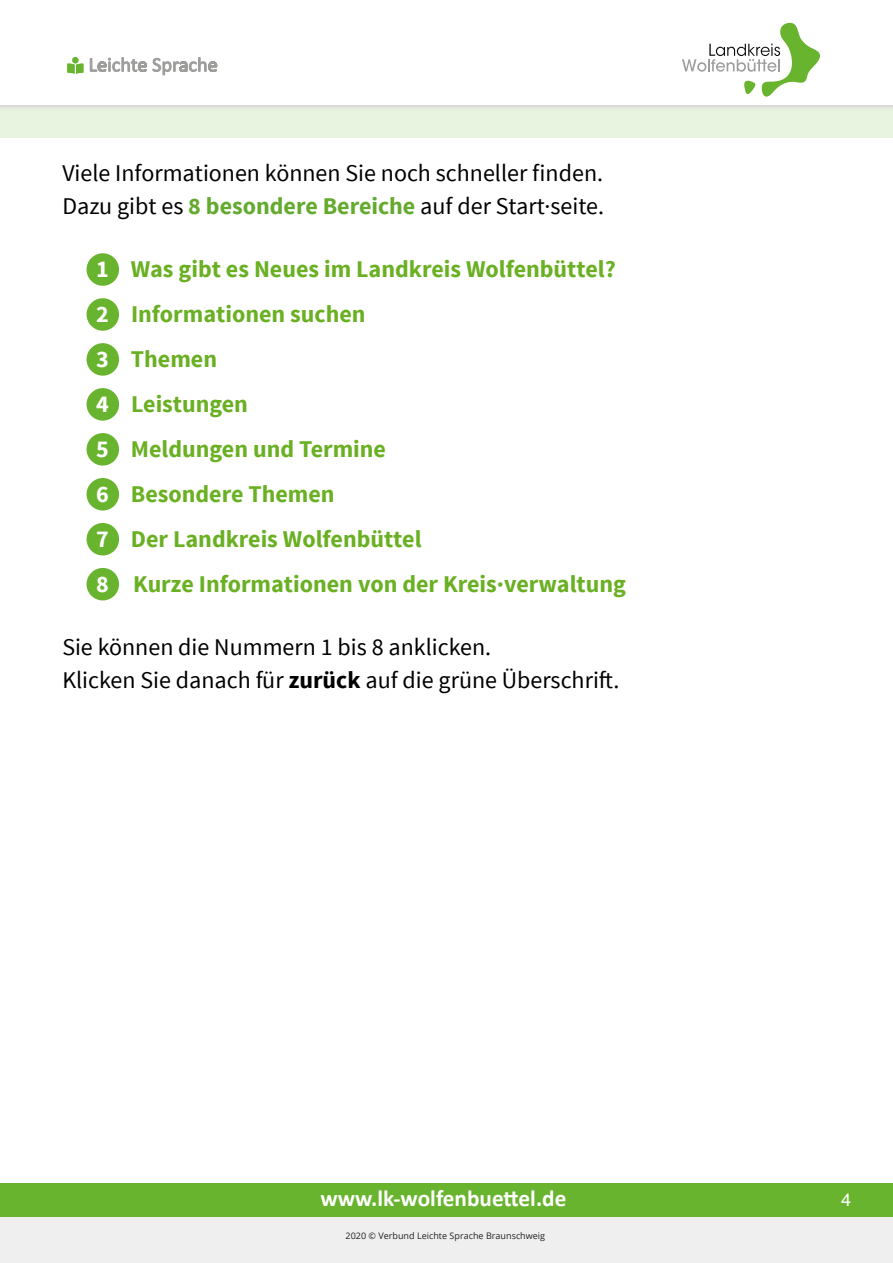
<style>
.page{position:relative;width:893px;height:1263px;background:#fff}
.page>*{position:absolute;margin:0;border:0;box-sizing:border-box;transform-origin:0 0}
.t1{font:700 24px/45px "Source Sans Pro";color:#6ab023}
.t2{font:24px/33px "Source Sans Pro";color:#000}
.t3{font:700 23.25px "Calibri";color:#fff}
.t4{font:18px "Helvetica";color:#fff}
.t5{font:9px "Open Sans";color:#222}
.s1{font-weight:700;color:#63aa2e}
.s2{color:#fff}
.s3{font-weight:700}
</style>
<div class="page">
<div style="left:0;top:1183px;width:893px;height:36px;background:#69b42e"></div>
<div style="left:0;top:1217px;width:893px;height:46px;background:#efefef"></div>
<div style="left:0;top:105px;width:893px;height:32px;background:linear-gradient(to right,#e7f3df,#e7f3df)"></div>
<svg style="left:682px;top:22px;width:138px;height:75px"></svg>
<svg style="left:90px;top:57px;width:127px;height:19px"></svg>
<svg style="left:67px;top:63px;width:17px;height:11px"></svg>
<div style="left:72px;top:57px;width:7px;height:7px;background:#69b42e;border-radius:50%"></div>
<div style="left:87px;top:253px;width:32px;height:33px;background:#69b42e;border-radius:50%"></div>
<div style="left:87px;top:298px;width:32px;height:33px;background:#69b42e;border-radius:50%"></div>
<div style="left:87px;top:343px;width:32px;height:33px;background:#69b42e;border-radius:50%"></div>
<div style="left:87px;top:388px;width:32px;height:33px;background:#69b42e;border-radius:50%"></div>
<div style="left:87px;top:433px;width:32px;height:33px;background:#69b42e;border-radius:50%"></div>
<div style="left:87px;top:478px;width:32px;height:32px;background:#69b42e;border-radius:50%"></div>
<div style="left:87px;top:523px;width:32px;height:32px;background:#69b42e;border-radius:50%"></div>
<div style="left:87px;top:568px;width:32px;height:32px;background:#69b42e;border-radius:50%"></div>
<p class="t2" style="left:62px;top:157px;width:543px">Viele Informationen können Sie noch schneller finden.<br>Dazu gibt es <span class="s1">8 besondere Bereiche</span> auf der Start·seite.</p>
<p class="t1" style="left:96px;top:247px;width:531px"><span class="s2">1</span> Was gibt es Neues im Landkreis Wolfenbüttel?<br><span class="s2">2</span> Informationen suchen<br><span class="s2">3</span> Themen<br><span class="s2">4</span> Leistungen<br><span class="s2">5</span> Meldungen und Termine<br><span class="s2">6</span> Besondere Themen<br><span class="s2">7</span> Der Landkreis Wolfenbüttel<br><span class="s2">8</span> Kurze Informationen von der Kreis·verwaltung</p>
<p class="t2" style="left:62px;top:631px;width:559px">Sie können die Nummern 1 bis 8 anklicken.<br>Klicken Sie danach für <span class="s3">zurück</span> auf die grüne Überschrift.</p>
<p class="t3" style="left:320px;top:1183px;width:248px">www.lk-wolfenbuettel.de</p>
<p class="t5" style="left:345px;top:1229px;width:201px">2020 © Verbund Leichte Sprache Braunschweig</p>
<p class="t4" style="left:841px;top:1185px;width:12px">4</p>
</div>
